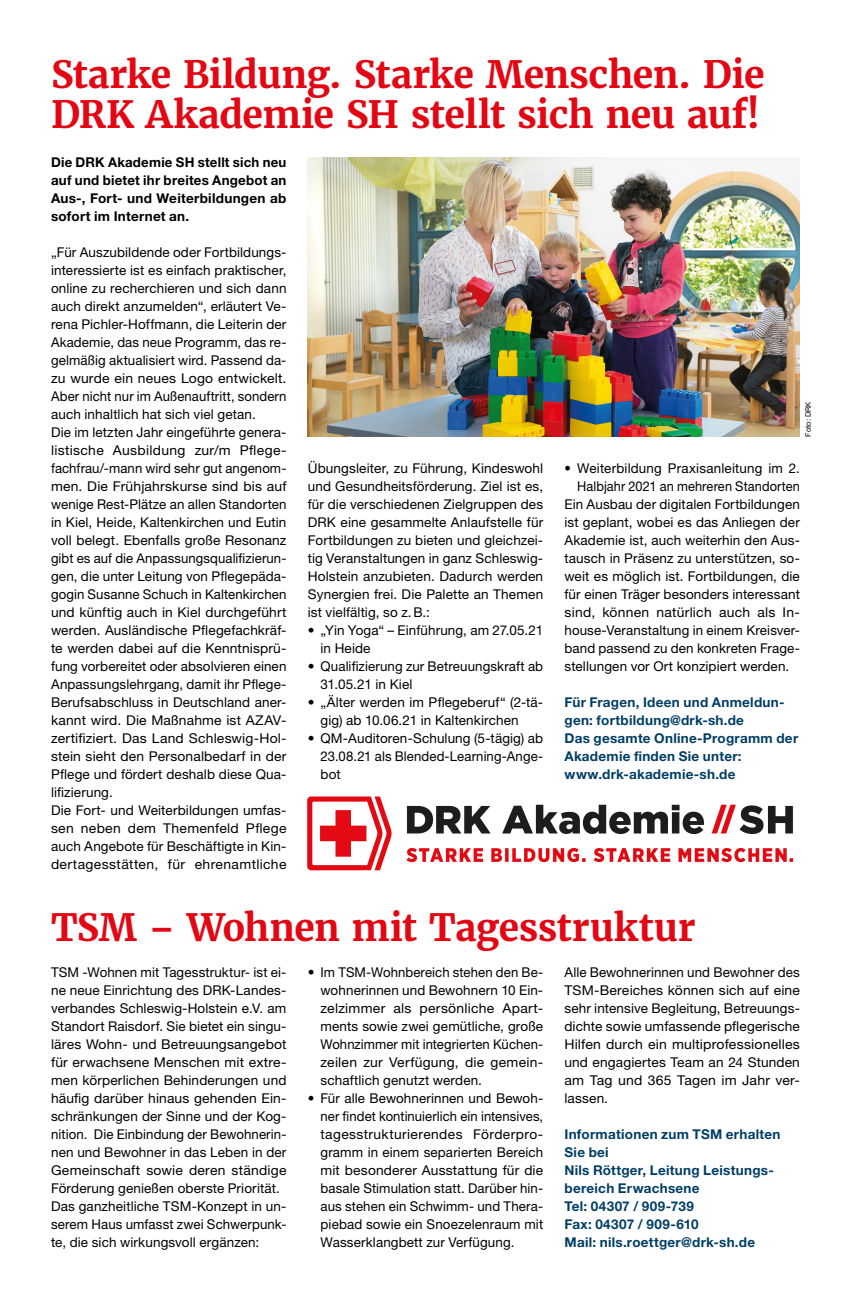
<style>
.page{position:relative;width:851px;height:1297px;background:#fff}
.page>*{position:absolute;margin:0;border:0;box-sizing:border-box;transform-origin:0 0}
.t1{font:700 37.5px/40.5px "Merriweather";letter-spacing:-.015em;color:#e30613}
.t2{font:13.5px/18px "Helvetica Neue LT Pro";letter-spacing:.01em;color:#000}
.t3{font:700 13.5px/18px "Helvetica Neue LT Pro";letter-spacing:.02em;color:#003e66}
.t4{font:700 13.5px/18px "Helvetica Neue LT Pro";letter-spacing:.02em;color:#000;text-align:justify}
.t5{font:13.5px "Helvetica Neue LT Pro";letter-spacing:.01em;color:#000;scale:.96 1}
.t6{font:13.5px "Helvetica Neue LT Pro";letter-spacing:.01em;color:#000;scale:.95 1}
.t7{font:7.5px "Helvetica Neue LT Pro";color:#000}
</style>
<div class="page">
<img style="left:308px;top:157px;width:491px;height:280px">
<img style="left:307px;top:796px;width:487px;height:75px">
<h1 class="t1" style="left:51px;top:54px;width:715px">Starke Bildung. Starke Menschen. Die<br>DRK Akademie SH stellt sich neu auf!</h1>
<p class="t4" style="left:51px;top:152px;width:237px">Die DRK Akademie SH stellt sich neu auf und bietet ihr breites Angebot an Aus-, Fort- und Weiterbildungen ab sofort im Internet an.</p>
<p class="t2" style="left:51px;top:242px;width:237px">„Für Auszubildende oder Fortbildungs&shy;interessierte ist es einfach praktischer, online zu recherchieren und sich dann auch direkt anzumelden“, erläutert Ve&shy;rena Pichler-Hoffmann, die Leiterin der Akademie, das neue Programm, das re&shy;gelmäßig aktualisiert wird. Passend da&shy;zu wurde ein neues Logo entwickelt.<br>Aber nicht nur im Außenauftritt, sondern auch inhaltlich hat sich viel getan.<br>Die im letzten Jahr eingeführte genera&shy;listische Ausbildung zur/m Pflege&shy;fachfrau/-mann wird sehr gut angenom&shy;men. Die Frühjahrskurse sind bis auf wenige Rest-Plätze an allen Standorten in Kiel, Heide, Kaltenkirchen und Eutin voll belegt. Ebenfalls große Resonanz gibt es auf die Anpassungsqualifizierun&shy;gen, die unter Leitung von Pflegepäda&shy;gogin Susanne Schuch in Kaltenkirchen und künftig auch in Kiel durchgeführt werden. Ausländische Pflegefachkräf&shy;te werden dabei auf die Kenntnisprü&shy;fung vorbereitet oder absolvieren einen Anpassungslehrgang, damit ihr Pflege-Berufsabschluss in Deutschland aner&shy;kannt wird. Die Maßnahme ist AZAV&shy;zertifiziert. Das Land Schleswig-Hol&shy;stein sieht den Personalbedarf in der Pflege und fördert deshalb diese Qua&shy;lifizierung.<br>Die Fort- und Weiterbildungen umfas&shy;sen neben dem Themenfeld Pflege auch Angebote für Beschäftigte in Kin&shy;dertagesstätten, für ehrenamtliche</p>
<p class="t7" style="left:803px;top:437px;width:36px;rotate:-90deg">Foto: DRK</p>
<p class="t2" style="left:308px;top:458px;width:237px;text-align:justify">Übungsleiter, zu Führung, Kindeswohl und Gesundheitsförderung. Ziel ist es, für die verschiedenen Zielgruppen des DRK eine gesammelte Anlaufstelle für Fortbildungen zu bieten und gleichzei&shy;tig Veranstaltungen in ganz Schleswig-Holstein anzubieten. Dadurch werden Synergien frei. Die Palette an Themen ist vielfältig, so z.B.:</p>
<p class="t2" style="left:320px;top:620px;width:224px;text-indent:-13px">• „Yin Yoga“ – Einführung, am 27.05.21 in Heide</p>
<p class="t2" style="left:320px;top:656px;width:224px;text-indent:-13px">• Qualifizierung zur Betreuungskraft ab<br>31.05.21 in Kiel</p>
<p class="t2" style="left:320px;top:692px;width:224px;text-indent:-13px">• „Älter werden im Pflegeberuf“ (2-tä&shy;gig) ab 10.06.21 in Kaltenkirchen</p>
<p class="t2" style="left:320px;top:728px;width:224px;text-align:justify;text-indent:-13px">• QM-Auditoren-Schulung (5-tägig) ab 23.08.21 als Blended-Learning-Ange&shy;bot</p>
<p class="t5" style="left:564px;top:459px;width:247px">• Weiterbildung Praxisanleitung im 2.</p>
<p class="t6" style="left:577px;top:477px;width:236px">Halbjahr 2021 an mehreren Standorten</p>
<p class="t2" style="left:564px;top:494px;width:237px">Ein Ausbau der digitalen Fortbildungen</p>
<p class="t2" style="left:564px;top:512px;width:237px">ist geplant, wobei es das Anliegen der</p>
<p class="t2" style="left:564px;top:530px;width:237px">Akademie ist, auch weiterhin den Aus-</p>
<p class="t2" style="left:564px;top:548px;width:237px">tausch in Präsenz zu unterstützen, so-</p>
<p class="t2" style="left:564px;top:566px;width:237px">weit es möglich ist. Fortbildungen, die</p>
<p class="t2" style="left:564px;top:584px;width:237px">für einen Träger besonders interessant</p>
<p class="t2" style="left:564px;top:602px;width:237px">sind, können natürlich auch als In-</p>
<p class="t2" style="left:564px;top:620px;width:237px">house-Veranstaltung in einem Kreisver-</p>
<p class="t2" style="left:564px;top:638px;width:237px">band passend zu den konkreten Frage-</p>
<p class="t2" style="left:564px;top:656px;width:226px">stellungen vor Ort konzipiert werden.</p>
<p class="t3" style="left:564px;top:692px;width:235px">Für Fragen, Ideen und Anmeldun&shy;gen: fortbildung@drk-sh.de<br>Das gesamte Online-Programm der<br>Akademie finden Sie unter: www.drk-akademie-sh.de</p>
<h1 class="t1" style="left:51px;top:907px;width:645px">TSM – Wohnen mit Tagesstruktur</h1>
<p class="t2" style="left:51px;top:962px;width:237px">TSM -Wohnen mit Tagesstruktur- ist ei&shy;ne neue Einrichtung des DRK-Landes&shy;verbandes Schleswig-Holstein e.V. am Standort Raisdorf. Sie bietet ein singu&shy;läres Wohn- und Betreuungsangebot für erwachsene Menschen mit extre&shy;men körperlichen Behinderungen und häufig darüber hinaus gehenden Ein&shy;schränkungen der Sinne und der Kog&shy;nition. Die Einbindung der Bewohnerin&shy;nen und Bewohner in das Leben in der Gemeinschaft sowie deren ständige Förderung genießen oberste Priorität.<br>Das ganzheitliche TSM-Konzept in un&shy;serem Haus umfasst zwei Schwerpunk&shy;te, die sich wirkungsvoll ergänzen:</p>
<p class="t2" style="left:320px;top:962px;width:224px;text-align:justify;text-indent:-13px">• Im TSM-Wohnbereich stehen den Be&shy;wohnerinnen und Bewohnern 10 Ein&shy;zelzimmer als persönliche Apart&shy;ments sowie zwei gemütliche, große Wohnzimmer mit integrierten Küchen&shy;zeilen zur Verfügung, die gemein&shy;schaftlich genutzt werden.</p>
<p class="t2" style="left:564px;top:962px;width:237px;text-align:justify">Alle Bewohnerinnen und Bewohner des TSM-Bereiches können sich auf eine sehr intensive Begleitung, Betreuungs&shy;dichte sowie umfassende pflegerische Hilfen durch ein multiprofessionelles und engagiertes Team an 24 Stunden am Tag und 365 Tagen im Jahr ver&shy;lassen.</p>
<p class="t3" style="left:564px;top:1124px;width:217px">Informationen zum TSM erhalten<br>Sie bei<br>Nils Röttger, Leitung Leistungs&shy;bereich Erwachsene<br>Tel: 04307 / 909-739<br>Fax: 04307 / 909-610<br>Mail: nils.roettger@drk-sh.de</p>
<p class="t2" style="left:320px;top:1088px;width:224px;text-align:justify;text-indent:-13px">• Für alle Bewohnerinnen und Bewoh&shy;ner findet kontinuierlich ein intensives, tagesstrukturierendes Förderpro&shy;gramm in einem separierten Bereich mit besonderer Ausstattung für die basale Stimulation statt. Darüber hin&shy;aus stehen ein Schwimm- und Thera&shy;piebad sowie ein Snoezelenraum mit Wasserklangbett zur Verfügung.</p>
</div>
